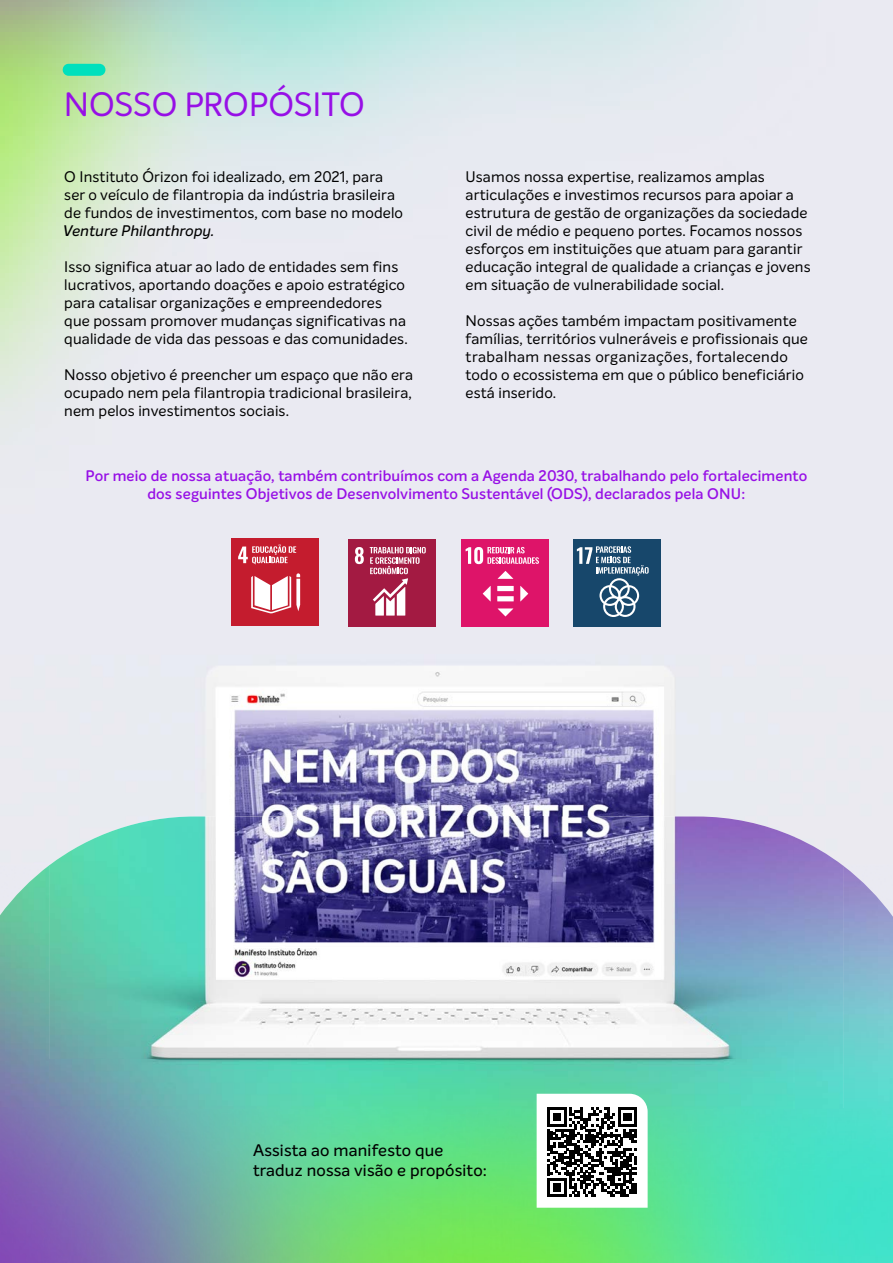
<style>
.page{position:relative;width:893px;height:1263px;background:#fff}
.page>*{position:absolute;margin:0;border:0;box-sizing:border-box;transform-origin:0 0}
.t1{font:33px "Intelo";color:#9710e6}
.t2{font:500 16.5px/19.8px "Intelo";letter-spacing:.01em;color:#000}
.t3{font:15px/18px "Intelo";letter-spacing:.01em;color:#000}
.t4{font:600 15px/18px "Intelo";letter-spacing:.01em;color:#9710e6;text-align:center}
.t5{font:italic 500 15px "Intelo Alt";letter-spacing:.01em;color:#000}
</style>
<div class="page">
<img style="left:0;top:0;width:893px;height:655px">
<svg style="left:62px;top:64px;width:43px;height:12px"></svg>
<img style="left:0;top:1109px;width:893px;height:154px">
<img style="left:0;top:655px;width:297px;height:209px">
<img style="left:297px;top:655px;width:298px;height:161px">
<img style="left:595px;top:655px;width:298px;height:209px">
<img style="left:49px;top:816px;width:745px;height:293px">
<img style="left:794px;top:837px;width:50px;height:272px">
<img style="left:0;top:865px;width:50px;height:244px">
<img style="left:843px;top:866px;width:50px;height:243px">
<svg style="left:537px;top:1094px;width:111px;height:114px"></svg>
<div style="left:232px;top:538px;width:87px;height:87px;background:#c41c2e"></div>
<svg style="left:251px;top:573px;width:49px;height:40px"></svg>
<svg style="left:238px;top:544px;width:58px;height:20px"></svg>
<div style="left:348px;top:539px;width:87px;height:87px;background:#a31a42"></div>
<svg style="left:355px;top:547px;width:9px;height:17px"></svg>
<svg style="left:370px;top:547px;width:56px;height:69px"></svg>
<div style="left:462px;top:539px;width:87px;height:87px;background:#de1469"></div>
<svg style="left:497px;top:586px;width:17px;height:15px"></svg>
<svg style="left:498px;top:571px;width:15px;height:8px"></svg>
<svg style="left:520px;top:586px;width:8px;height:15px"></svg>
<svg style="left:498px;top:608px;width:15px;height:8px"></svg>
<svg style="left:483px;top:586px;width:8px;height:15px"></svg>
<svg style="left:466px;top:547px;width:73px;height:17px"></svg>
<div style="left:573px;top:539px;width:87px;height:87px;background:#17476b"></div>
<svg style="left:577px;top:546px;width:72px;height:71px"></svg>
<h1 class="t1" style="left:64px;top:84px;width:303px">NOSSO PROPÓSITO</h1>
<p class="t3" style="left:64px;top:168px;width:340px">O Instituto Órizon foi idealizado, em 2021, para ser o veículo de filantropia da indústria brasileira de fundos de investimentos, com base no modelo</p>
<p class="t5" style="left:64px;top:221px;width:153px">Venture Philanthropy.</p>
<p class="t3" style="left:64px;top:258px;width:345px">Isso significa atuar ao lado de entidades sem fins lucrativos, aportando doações e apoio estratégico para catalisar organizações e empreendedores que possam promover mudanças significativas na qualidade de vida das pessoas e das comunidades.</p>
<p class="t3" style="left:64px;top:366px;width:350px;text-align:justify">Nosso objetivo é preencher um espaço que não era ocupado nem pela filantropia tradicional brasileira, nem pelos investimentos sociais.</p>
<p class="t3" style="left:466px;top:168px;width:346px">Usamos nossa expertise, realizamos amplas articulações e investimos recursos para apoiar a estrutura de gestão de organizações da sociedade civil de médio e pequeno portes. Focamos nossos esforços em instituições que atuam para garantir educação integral de qualidade a crianças e jovens em situação de vulnerabilidade social.</p>
<p class="t3" style="left:466px;top:312px;width:344px">Nossas ações também impactam positivamente famílias, territórios vulneráveis e profissionais que trabalham nessas organizações, fortalecendo todo o ecossistema em que o público beneficiário está inserido.</p>
<p class="t4" style="left:86px;top:467px;width:723px">Por meio de nossa atuação, também contribuímos com a Agenda 2030, trabalhando pelo fortalecimento dos seguintes Objetivos de Desenvolvimento Sustentável (ODS), declarados pela ONU:</p>
<p class="t2" style="left:253px;top:1140px;width:236px">Assista ao manifesto que traduz nossa visão e propósito:</p>
</div>
